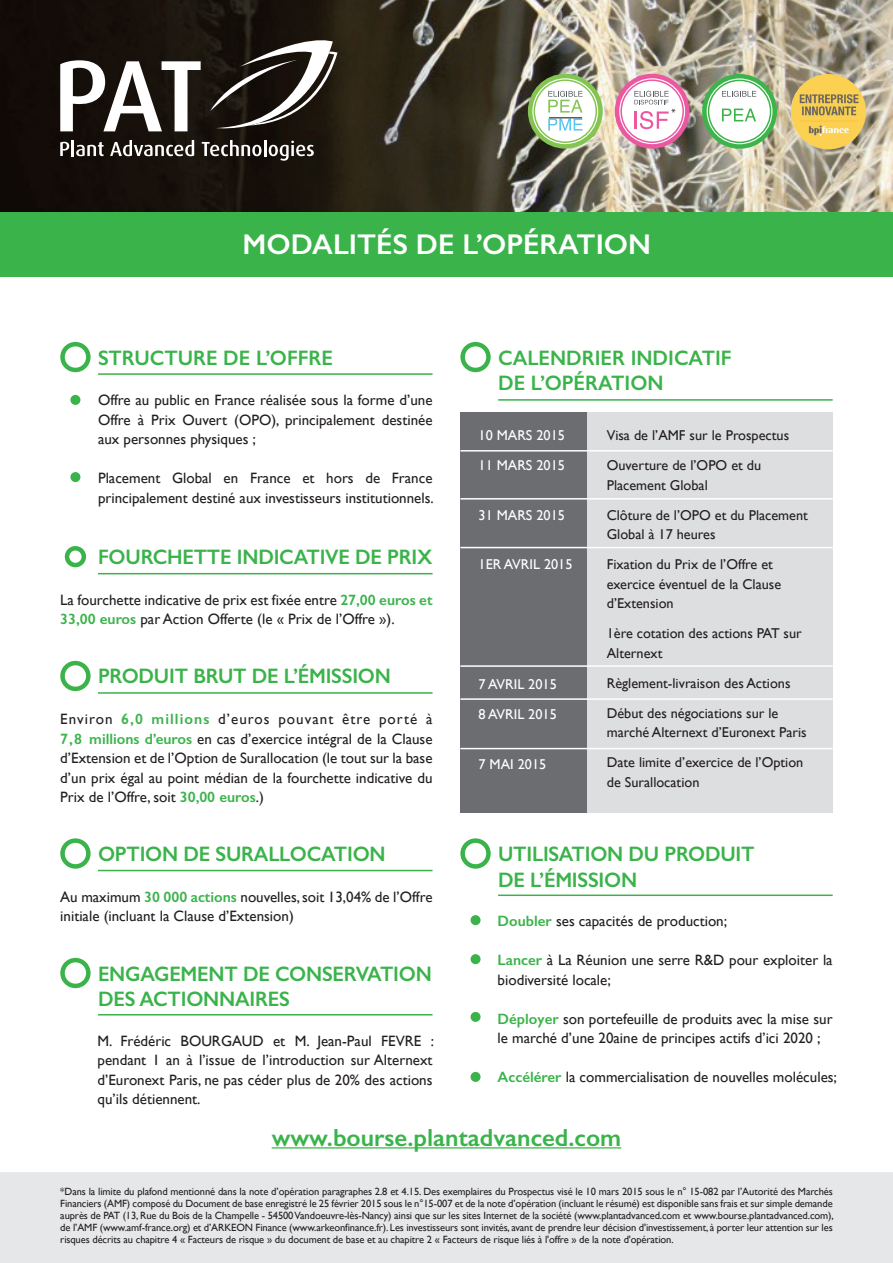
<style>
.page{position:relative;width:893px;height:1263px;background:#fff}
.page>*{position:absolute;margin:0;border:0;box-sizing:border-box;transform-origin:0 0}
.t1{font:600 28.65px "Gill Sans";color:#fff}
.t2{font:600 24.75px "Gill Sans";color:#3ab34a}
.t3{font:600 21px/25.5px "Gill Sans";letter-spacing:-.01em;color:#3ab34a;scale:.96 1}
.t4{font:15px/19.5px "Gill Sans";color:#231f20}
.t5{font:14.25px/30px "Gill Sans";color:#231f20}
.t6{font:14.25px/30px "Gill Sans";color:#fff}
.t7{font:10.5px/12px "Gill Sans";letter-spacing:-.01em;color:#231f20;text-align:justify}
.s1{font-weight:600;color:#3ab34a}
</style>
<div class="page">
<div style="left:0;top:1172px;width:893px;height:91px;background:#e6e7e9"></div>
<div style="left:460px;top:412px;width:373px;height:400px;background:#dddee0"></div>
<div style="left:460px;top:412px;width:126px;height:400px;background:#6c6d70"></div>
<img style="left:0;top:0;width:893px;height:212px">
<svg style="left:60px;top:31px;width:277px;height:130px"></svg>
<div style="left:0;top:212px;width:893px;height:64px;background:#3ab34a"></div>
<svg style="left:704px;top:76px;width:71px;height:71px"></svg>
<div style="left:702px;top:74px;width:75px;height:75px;border:4px solid #3cb44a;border-radius:50%"></div>
<svg style="left:722px;top:91px;width:34px;height:6px"></svg>
<div style="left:708px;top:80px;width:63px;height:63px;border:2px solid #3cb44a;border-radius:50%"></div>
<svg style="left:722px;top:109px;width:34px;height:12px"></svg>
<svg style="left:530px;top:76px;width:70px;height:70px"></svg>
<div style="left:528px;top:74px;width:75px;height:75px;border:4px solid #84c552;border-radius:50%"></div>
<div style="left:534px;top:79px;width:63px;height:64px;border:2px solid #84c552;border-radius:50%"></div>
<svg style="left:548px;top:91px;width:34px;height:40px"></svg>
<hr style="left:549px;top:117px;width:33px;height:1px;background:#5a5f63">
<img style="left:791px;top:74px;width:75px;height:75px;border-radius:38px">
<svg style="left:617px;top:76px;width:70px;height:70px"></svg>
<div style="left:615px;top:74px;width:75px;height:75px;border:4px solid #eb58a1;border-radius:50%"></div>
<div style="left:620px;top:79px;width:64px;height:64px;border:2px solid #eb58a1;border-radius:50%"></div>
<svg style="left:634px;top:91px;width:41px;height:38px"></svg>
<svg style="left:460px;top:342px;width:31px;height:30px"></svg>
<hr style="left:498px;top:399px;width:335px;height:2px;background:#3ab34a">
<svg style="left:60px;top:342px;width:31px;height:30px"></svg>
<hr style="left:98px;top:373px;width:335px;height:2px;background:#3ab34a">
<div style="left:70px;top:395px;width:10px;height:10px;background:#3ab34a;border-radius:50%"></div>
<div style="left:70px;top:472px;width:10px;height:10px;background:#3ab34a;border-radius:50%"></div>
<svg style="left:65px;top:546px;width:21px;height:21px"></svg>
<hr style="left:98px;top:573px;width:335px;height:1px;background:#3ab34a">
<svg style="left:60px;top:661px;width:31px;height:30px"></svg>
<hr style="left:98px;top:692px;width:335px;height:2px;background:#3ab34a">
<svg style="left:60px;top:838px;width:31px;height:31px"></svg>
<hr style="left:98px;top:870px;width:335px;height:1px;background:#3ab34a">
<div style="left:471px;top:915px;width:10px;height:10px;background:#3ab34a;border-radius:50%"></div>
<div style="left:471px;top:954px;width:10px;height:10px;background:#3ab34a;border-radius:50%"></div>
<div style="left:471px;top:1012px;width:10px;height:10px;background:#3ab34a;border-radius:50%"></div>
<div style="left:471px;top:1072px;width:10px;height:10px;background:#3ab34a;border-radius:50%"></div>
<svg style="left:460px;top:838px;width:31px;height:31px"></svg>
<hr style="left:498px;top:894px;width:335px;height:2px;background:#3ab34a">
<hr style="left:460px;top:450px;width:373px;height:2px;background:#fff">
<hr style="left:460px;top:498px;width:373px;height:2px;background:#fff">
<hr style="left:460px;top:547px;width:373px;height:1px;background:#fff">
<hr style="left:460px;top:665px;width:373px;height:2px;background:#fff">
<hr style="left:460px;top:698px;width:373px;height:2px;background:#fff">
<hr style="left:460px;top:748px;width:373px;height:1px;background:#fff">
<svg style="left:60px;top:958px;width:31px;height:30px"></svg>
<hr style="left:98px;top:1014px;width:335px;height:1px;background:#3ab34a">
<hr style="left:272px;top:1147px;width:349px;height:1px;background:#3ab34a">
<h1 class="t1" style="left:242px;top:227px;width:410px">MODALITÉS DE L’OPÉRATION</h1>
<h3 class="t3" style="left:98px;top:344px;width:246px">STRUCTURE DE L’OFFRE</h3>
<p class="t4" style="left:98px;top:390px;width:336px;text-align:justify">Offre au public en France réalisée sous la forme d’une Offre à Prix Ouvert (OPO), principalement destinée aux personnes physiques ;</p>
<p class="t4" style="left:98px;top:468px;width:337px">Placement Global en France et hors de France principalement destiné aux investisseurs institutionnels.</p>
<h3 class="t3" style="left:98px;top:544px;width:350px">FOURCHETTE INDICATIVE DE PRIX</h3>
<p class="t4" style="left:60px;top:590px;width:374px">La fourchette indicative de prix est fixée entre <span class="s1">27,00 euros et<br>33,00 euros</span> par Action Offerte (le « Prix de l’Offre »).</p>
<h3 class="t3" style="left:98px;top:663px;width:307px">PRODUIT BRUT DE L’ÉMISSION</h3>
<p class="t4" style="left:60px;top:709px;width:374px;text-align:justify">Environ <span class="s1">6,0 millions</span> d’euros pouvant être porté à <span class="s1">7,8 millions d’euros</span> en cas d’exercice intégral de la Clause d’Extension et de l’Option de Surallocation (le tout sur la base d’un prix égal au point médian de la fourchette indicative du Prix de l’Offre, soit <span class="s1">30,00 euros</span>.)</p>
<h3 class="t3" style="left:498px;top:344px;width:245px">CALENDRIER INDICATIF<br>DE L’OPÉRATION</h3>
<p class="t6" style="left:478px;top:420px;width:88px">10 MARS 2015<br>11 MARS 2015</p>
<p class="t6" style="left:478px;top:500px;width:88px">31 MARS 2015</p>
<p class="t6" style="left:478px;top:549px;width:95px">1ER AVRIL 2015</p>
<p class="t6" style="left:478px;top:669px;width:80px">7 AVRIL 2015<br>8 AVRIL 2015</p>
<p class="t6" style="left:478px;top:749px;width:69px">7 MAI 2015</p>
<p class="t5" style="left:607px;top:420px;width:184px">Visa de l’AMF sur le Prospectus<br>Ouverture de l’OPO et du</p>
<p class="t5" style="left:607px;top:470px;width:203px">Placement Global<br>Clôture de l’OPO et du Placement</p>
<p class="t5" style="left:607px;top:519px;width:168px">Global à 17 heures<br>Fixation du Prix de l’Offre et</p>
<p class="t5" style="left:607px;top:574px;width:176px;line-height:19.5px">exercice éventuel de la Clause d’Extension</p>
<p class="t5" style="left:607px;top:623px;width:197px;line-height:19.5px">1ère cotation des actions PAT sur<br>Alternext</p>
<p class="t5" style="left:607px;top:668px;width:185px">Règlement-livraison des Actions<br>Début des négociations sur le</p>
<p class="t5" style="left:607px;top:717px;width:201px">marché Alternext d’Euronext Paris<br>Date limite d’exercice de l’Option</p>
<p class="t5" style="left:607px;top:767px;width:94px">de Surallocation</p>
<h3 class="t3" style="left:98px;top:841px;width:301px">OPTION DE SURALLOCATION</h3>
<p class="t4" style="left:60px;top:887px;width:374px">Au maximum <span class="s1">30 000 actions</span> nouvelles, soit 13,04% de l’Offre initiale (incluant la Clause d’Extension)</p>
<h3 class="t3" style="left:498px;top:841px;width:269px">UTILISATION DU PRODUIT<br>DE L’ÉMISSION</h3>
<p class="t4" style="left:498px;top:911px;width:231px"><span class="s1">Doubler</span> ses capacités de production;</p>
<p class="t4" style="left:498px;top:950px;width:337px"><span class="s1">Lancer</span> à La Réunion une serre R&amp;D pour exploiter la biodiversité locale;</p>
<p class="t4" style="left:498px;top:1009px;width:337px"><span class="s1">Déployer</span> son portefeuille de produits avec la mise sur le marché d’une 20aine de principes actifs d’ici 2020 ;</p>
<p class="t4" style="left:498px;top:1067px;width:341px"><span class="s1">Accélérer</span> la commercialisation de nouvelles molécules;</p>
<h3 class="t3" style="left:98px;top:960px;width:349px">ENGAGEMENT DE CONSERVATION<br>DES ACTIONNAIRES</h3>
<p class="t4" style="left:97px;top:1031px;width:338px;text-align:justify">M. Frédéric BOURGAUD et M. Jean-Paul FEVRE : pendant 1 an à l’issue de l’introduction sur Alternext d’Euronext Paris, ne pas céder plus de 20% des actions qu’ils détiennent.</p>
<h2 class="t2" style="left:272px;top:1123px;width:351px">www.bourse.plantadvanced.com</h2>
<p class="t7" style="left:60px;top:1186px;width:775px">*Dans la limite du plafond mentionné dans la note d’opération paragraphes 2.8 et 4.15. Des exemplaires du Prospectus visé le 10 mars 2015 sous le n° 15-082 par l’Autorité des Marchés Financiers (AMF) composé du Document de base enregistré le 25 février 2015 sous le n°15-007 et de la note d’opération (incluant le résumé) est disponible sans frais et sur simple demande auprès de PAT (13, Rue du Bois de la Champelle - 54500 Vandoeuvre-lès-Nancy) ainsi que sur les sites Internet de la société (www.plantadvanced.com et www.bourse.plantadvanced.com), de l’AMF (www.amf-france.org) et d’ARKEON Finance (www.arkeonfinance.fr). Les investisseurs sont invités, avant de prendre leur décision d'investissement, à porter leur attention sur les risques décrits au chapitre 4 « Facteurs de risque » du document de base et au chapitre 2 « Facteurs de risque liés à l'offre » de la note d'opération.</p>
</div>
